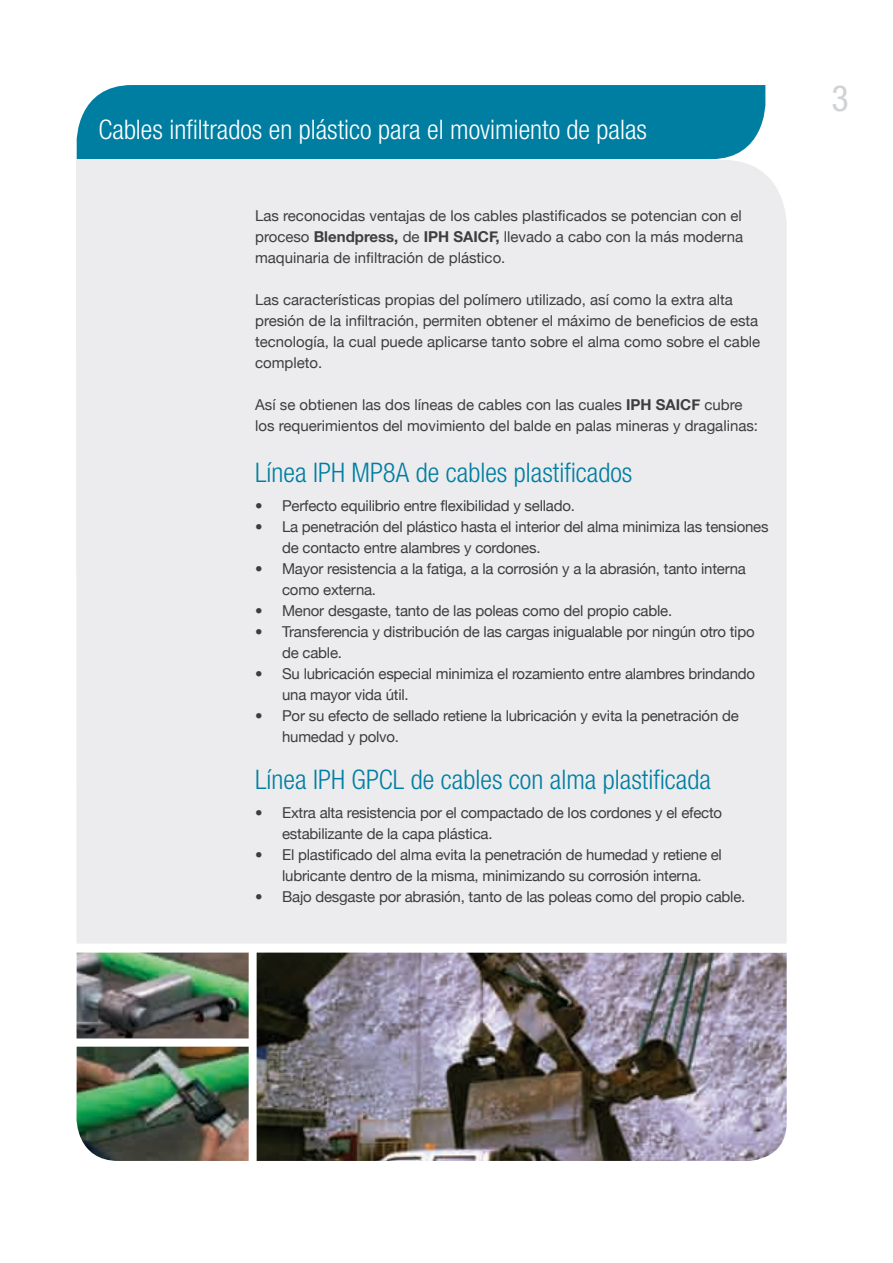
<style>
.page{position:relative;width:893px;height:1263px;background:#fff}
.page>*{position:absolute;margin:0;border:0;box-sizing:border-box;transform-origin:0 0}
.t1{font:condensed 36px "Helvetica Neue";color:#d1d2d4}
.t2{font:300 condensed 27px "Helvetica Neue";color:#007ea2}
.t3{font:300 condensed 27px "Helvetica Neue";color:#fff}
.t4{font:15px/21px "Helvetica Neue";letter-spacing:-.015em;color:#3e3e3f}
.s1{font-weight:700}
</style>
<div class="page">
<div style="left:76px;top:160px;width:711px;height:784px;background:#ececee"></div>
<img style="left:257px;top:952px;width:530px;height:209px">
<div style="left:77px;top:85px;width:688px;height:74px;background:#007ea2"></div>
<img style="left:77px;top:952px;width:172px;height:86px">
<img style="left:77px;top:1047px;width:172px;height:114px">
<h2 class="t3" style="left:98px;top:114px;width:550px">Cables infiltrados en plástico para el movimiento de palas</h2>
<p class="t4" style="left:255px;top:205px;width:489px;text-align:justify">Las reconocidas ventajas de los cables plastificados se potencian con el proceso <span class="s1">Blendpress,</span> de <span class="s1">IPH SAICF,</span> llevado a cabo con la más moderna maquinaria de infiltración de plástico.</p>
<p class="t4" style="left:255px;top:289px;width:507px">Las características propias del polímero utilizado, así como la extra alta presión de la infiltración, permiten obtener el máximo de beneficios de esta tecnología, la cual puede aplicarse tanto sobre el alma como sobre el cable completo.</p>
<p class="t4" style="left:255px;top:394px;width:504px">Así se obtienen las dos líneas de cables con las cuales <span class="s1">IPH SAICF</span> cubre los requerimientos del movimiento del balde en palas mineras y dragalinas:</p>
<h2 class="t2" style="left:255px;top:457px;width:379px">Línea IPH MP8A de cables plastificados</h2>
<p class="t4" style="left:255px;top:495px;width:321px">• Perfecto equilibrio entre flexibilidad y sellado.</p>
<p class="t4" style="left:282px;top:516px;width:488px;text-indent:-27px">• La penetración del plástico hasta el interior del alma minimiza las tensiones de contacto entre alambres y cordones.</p>
<p class="t4" style="left:282px;top:558px;width:465px;text-indent:-27px">• Mayor resistencia a la fatiga, a la corrosión y a la abrasión, tanto interna como externa.</p>
<p class="t4" style="left:255px;top:600px;width:419px">• Menor desgaste, tanto de las poleas como del propio cable.</p>
<p class="t4" style="left:282px;top:621px;width:474px;text-indent:-27px">• Transferencia y distribución de las cargas inigualable por ningún otro tipo de cable.</p>
<p class="t4" style="left:282px;top:663px;width:474px;text-indent:-27px">• Su lubricación especial minimiza el rozamiento entre alambres brindando una mayor vida útil.</p>
<p class="t4" style="left:282px;top:705px;width:458px;text-indent:-27px">• Por su efecto de sellado retiene la lubricación y evita la penetración de humedad y polvo.</p>
<h2 class="t2" style="left:255px;top:764px;width:457px">Línea IPH GPCL de cables con alma plastificada</h2>
<p class="t4" style="left:282px;top:802px;width:441px;text-indent:-27px">• Extra alta resistencia por el compactado de los cordones y el efecto estabilizante de la capa plástica.</p>
<p class="t4" style="left:255px;top:844px;width:468px;text-align:center">• El plastificado del alma evita la penetración de humedad y retiene el lubricante dentro de la misma, minimizando su corrosión interna.</p>
<p class="t4" style="left:255px;top:886px;width:492px">• Bajo desgaste por abrasión, tanto de las poleas como del propio cable.</p>
<h1 class="t1" style="left:831px;top:77px;width:19px">3</h1>
</div>
